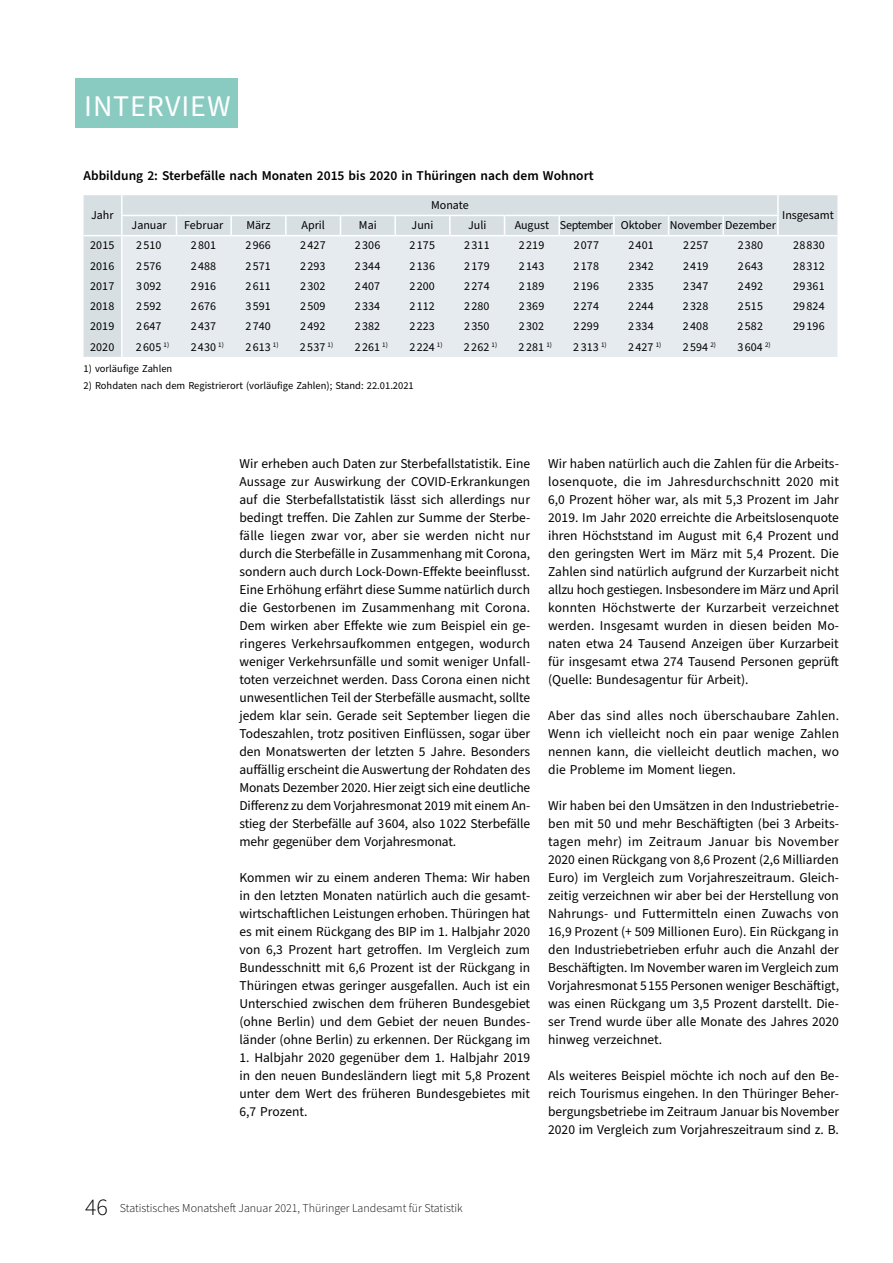
<style>
.page{position:relative;width:893px;height:1263px;background:#fff}
.page>*{position:absolute;margin:0;border:0;box-sizing:border-box;transform-origin:0 0}
.t1{font:30px "Source Sans Pro Regular 46";letter-spacing:.03em;color:#fff}
.t2{font:13.5px/18px "Source Sans Pro";color:#000;text-align:justify}
.t3{font:13.5px "Source Sans Pro Semibold 3";color:#000}
.t4{font:12px "Source Sans Pro";letter-spacing:.01em;color:#000}
.t5{font:12px "Source Sans Pro Light 3";color:#000}
.t6{font:10.5px "Source Sans Pro";color:#000}
.s1{font-size:24px}
</style>
<div class="page">
<div style="left:76px;top:79px;width:162px;height:49px;background:#8acbc1"></div>
<svg style="left:84px;top:195px;width:753px;height:162px;background:#e2e8eb"></svg>
<h1 class="t1" style="left:84px;top:86px;width:148px">INTERVIEW</h1>
<p class="t3" style="left:84px;top:167px;width:512px">Abbildung 2: Sterbefälle nach Monaten 2015 bis 2020 in Thüringen nach dem Wohnort</p>
<p class="t4" style="left:91px;top:207px;width:24px">Jahr</p>
<p class="t4" style="left:431px;top:197px;width:39px">Monate</p>
<p class="t4" style="left:782px;top:207px;width:53px">Insgesamt</p>
<p class="t4" style="left:132px;top:217px;width:37px">Januar</p>
<p class="t4" style="left:184px;top:217px;width:41px">Februar</p>
<p class="t4" style="left:246px;top:217px;width:26px">März</p>
<p class="t4" style="left:301px;top:217px;width:25px">April</p>
<p class="t4" style="left:359px;top:217px;width:19px">Mai</p>
<p class="t4" style="left:412px;top:217px;width:23px">Juni</p>
<p class="t4" style="left:468px;top:217px;width:20px">Juli</p>
<p class="t4" style="left:515px;top:217px;width:263px">August September Oktober November Dezember</p>
<p class="t4" style="left:90px;top:237px;width:26px">2015</p>
<p class="t4" style="left:136px;top:237px;width:27px">2 510</p>
<p class="t4" style="left:191px;top:237px;width:27px">2 801</p>
<p class="t4" style="left:246px;top:237px;width:27px">2 966</p>
<p class="t4" style="left:300px;top:237px;width:27px">2 427</p>
<p class="t4" style="left:355px;top:237px;width:27px">2 306</p>
<p class="t4" style="left:410px;top:237px;width:27px">2 175</p>
<p class="t4" style="left:464px;top:237px;width:27px">2 311</p>
<p class="t4" style="left:519px;top:237px;width:27px">2 219</p>
<p class="t4" style="left:574px;top:237px;width:27px">2 077</p>
<p class="t4" style="left:628px;top:237px;width:27px">2 401</p>
<p class="t4" style="left:683px;top:237px;width:27px">2 257</p>
<p class="t4" style="left:738px;top:237px;width:27px">2 380</p>
<p class="t4" style="left:793px;top:237px;width:33px">28 830</p>
<p class="t4" style="left:90px;top:258px;width:26px">2016</p>
<p class="t4" style="left:136px;top:258px;width:27px">2 576</p>
<p class="t4" style="left:191px;top:258px;width:27px">2 488</p>
<p class="t4" style="left:246px;top:258px;width:27px">2 571</p>
<p class="t4" style="left:300px;top:258px;width:27px">2 293</p>
<p class="t4" style="left:355px;top:258px;width:27px">2 344</p>
<p class="t4" style="left:410px;top:258px;width:27px">2 136</p>
<p class="t4" style="left:464px;top:258px;width:27px">2 179</p>
<p class="t4" style="left:519px;top:258px;width:27px">2 143</p>
<p class="t4" style="left:574px;top:258px;width:27px">2 178</p>
<p class="t4" style="left:628px;top:258px;width:27px">2 342</p>
<p class="t4" style="left:683px;top:258px;width:27px">2 419</p>
<p class="t4" style="left:738px;top:258px;width:27px">2 643</p>
<p class="t4" style="left:793px;top:258px;width:33px">28 312</p>
<p class="t4" style="left:90px;top:278px;width:26px">2017</p>
<p class="t4" style="left:136px;top:278px;width:27px">3 092</p>
<p class="t4" style="left:191px;top:278px;width:27px">2 916</p>
<p class="t4" style="left:246px;top:278px;width:27px">2 611</p>
<p class="t4" style="left:300px;top:278px;width:27px">2 302</p>
<p class="t4" style="left:355px;top:278px;width:27px">2 407</p>
<p class="t4" style="left:410px;top:278px;width:27px">2 200</p>
<p class="t4" style="left:464px;top:278px;width:27px">2 274</p>
<p class="t4" style="left:519px;top:278px;width:27px">2 189</p>
<p class="t4" style="left:574px;top:278px;width:27px">2 196</p>
<p class="t4" style="left:628px;top:278px;width:27px">2 335</p>
<p class="t4" style="left:683px;top:278px;width:27px">2 347</p>
<p class="t4" style="left:738px;top:278px;width:27px">2 492</p>
<p class="t4" style="left:793px;top:278px;width:33px">29 361</p>
<p class="t4" style="left:90px;top:298px;width:26px">2018</p>
<p class="t4" style="left:136px;top:298px;width:27px">2 592</p>
<p class="t4" style="left:191px;top:298px;width:27px">2 676</p>
<p class="t4" style="left:246px;top:298px;width:27px">3 591</p>
<p class="t4" style="left:300px;top:298px;width:27px">2 509</p>
<p class="t4" style="left:355px;top:298px;width:27px">2 334</p>
<p class="t4" style="left:410px;top:298px;width:27px">2 112</p>
<p class="t4" style="left:464px;top:298px;width:27px">2 280</p>
<p class="t4" style="left:519px;top:298px;width:27px">2 369</p>
<p class="t4" style="left:574px;top:298px;width:27px">2 274</p>
<p class="t4" style="left:628px;top:298px;width:27px">2 244</p>
<p class="t4" style="left:683px;top:298px;width:27px">2 328</p>
<p class="t4" style="left:738px;top:298px;width:27px">2 515</p>
<p class="t4" style="left:793px;top:298px;width:33px">29 824</p>
<p class="t4" style="left:90px;top:318px;width:26px">2019</p>
<p class="t4" style="left:136px;top:318px;width:27px">2 647</p>
<p class="t4" style="left:191px;top:318px;width:27px">2 437</p>
<p class="t4" style="left:246px;top:318px;width:27px">2 740</p>
<p class="t4" style="left:300px;top:318px;width:27px">2 492</p>
<p class="t4" style="left:355px;top:318px;width:27px">2 382</p>
<p class="t4" style="left:410px;top:318px;width:27px">2 223</p>
<p class="t4" style="left:464px;top:318px;width:27px">2 350</p>
<p class="t4" style="left:519px;top:318px;width:27px">2 302</p>
<p class="t4" style="left:574px;top:318px;width:27px">2 299</p>
<p class="t4" style="left:628px;top:318px;width:27px">2 334</p>
<p class="t4" style="left:683px;top:318px;width:27px">2 408</p>
<p class="t4" style="left:738px;top:318px;width:27px">2 582</p>
<p class="t4" style="left:793px;top:318px;width:33px">29 196</p>
<p class="t4" style="left:90px;top:338px;width:26px">2020</p>
<p class="t4" style="left:136px;top:338px;width:35px">2 605 <sup>1)</sup></p>
<p class="t4" style="left:191px;top:338px;width:35px">2 430 <sup>1)</sup></p>
<p class="t4" style="left:245px;top:338px;width:35px">2 613 <sup>1)</sup></p>
<p class="t4" style="left:300px;top:338px;width:35px">2 537 <sup>1)</sup></p>
<p class="t4" style="left:355px;top:338px;width:35px">2 261 <sup>1)</sup></p>
<p class="t4" style="left:409px;top:338px;width:35px">2 224 <sup>1)</sup></p>
<p class="t4" style="left:464px;top:338px;width:35px">2 262 <sup>1)</sup></p>
<p class="t4" style="left:519px;top:338px;width:35px">2 281 <sup>1)</sup></p>
<p class="t4" style="left:573px;top:338px;width:35px">2 313 <sup>1)</sup></p>
<p class="t4" style="left:628px;top:338px;width:35px">2 427 <sup>1)</sup></p>
<p class="t4" style="left:683px;top:338px;width:35px">2 594 <sup>2)</sup></p>
<p class="t4" style="left:737px;top:338px;width:35px">3 604 <sup>2)</sup></p>
<p class="t6" style="left:84px;top:361px;width:90px">1) vorläufige Zahlen</p>
<p class="t6" style="left:84px;top:378px;width:332px">2) Rohdaten nach dem Registrierort (vorläufige Zahlen); Stand: 22.01.2021</p>
<p class="t2" style="left:239px;top:455px;width:292px">Wir erheben auch Daten zur Sterbefallstatistik. Eine Aussage zur Auswirkung der COVID-Erkrankungen auf die Sterbefallstatistik lässt sich allerdings nur bedingt treffen. Die Zahlen zur Summe der Sterbe&shy;fälle liegen zwar vor, aber sie werden nicht nur durch die Sterbefälle in Zusammenhang mit Corona, sondern auch durch Lock-Down-Effekte beeinflusst.<br>Eine Erhöhung erfährt diese Summe natürlich durch die Gestorbenen im Zusammenhang mit Corona.<br>Dem wirken aber Effekte wie zum Beispiel ein ge&shy;ringeres Verkehrsaufkommen entgegen, wodurch weniger Verkehrsunfälle und somit weniger Unfall&shy;toten verzeichnet werden. Dass Corona einen nicht unwesentlichen Teil der Sterbefälle ausmacht, sollte jedem klar sein. Gerade seit September liegen die Todeszahlen, trotz positiven Einflüssen, sogar über den Monatswerten der letzten 5 Jahre. Besonders auffällig erscheint die Auswertung der Rohdaten des Monats Dezember 2020. Hier zeigt sich eine deutliche Differenz zu dem Vorjahresmonat 2019 mit einem An&shy;stieg der Sterbefälle auf 3 604, also 1 022 Sterbefälle mehr gegenüber dem Vorjahresmonat.</p>
<p class="t2" style="left:239px;top:869px;width:292px">Kommen wir zu einem anderen Thema: Wir haben in den letzten Monaten natürlich auch die gesamt&shy;wirtschaftlichen Leistungen erhoben. Thüringen hat es mit einem Rückgang des BIP im 1. Halbjahr 2020 von 6,3 Prozent hart getroffen. Im Vergleich zum Bundesschnitt mit 6,6 Prozent ist der Rückgang in Thüringen etwas geringer ausgefallen. Auch ist ein Unterschied zwischen dem früheren Bundesgebiet (ohne Berlin) und dem Gebiet der neuen Bundes&shy;länder (ohne Berlin) zu erkennen. Der Rückgang im</p>
<p class="t2" style="left:239px;top:1049px;width:292px">1. Halbjahr 2020 gegenüber dem 1. Halbjahr 2019 in den neuen Bundesländern liegt mit 5,8 Prozent unter dem Wert des früheren Bundesgebietes mit 6,7 Prozent.</p>
<p class="t2" style="left:548px;top:455px;width:292px">Wir haben natürlich auch die Zahlen für die Arbeits&shy;losenquote, die im Jahresdurchschnitt 2020 mit 6,0 Prozent höher war, als mit 5,3 Prozent im Jahr 2019. Im Jahr 2020 erreichte die Arbeitslosenquote ihren Höchststand im August mit 6,4 Prozent und den geringsten Wert im März mit 5,4 Prozent. Die Zahlen sind natürlich aufgrund der Kurzarbeit nicht allzu hoch gestiegen. Insbesondere im März und April konnten Höchstwerte der Kurzarbeit verzeichnet werden. Insgesamt wurden in diesen beiden Mo&shy;naten etwa 24 Tausend Anzeigen über Kurzarbeit für insgesamt etwa 274 Tausend Personen geprüft (Quelle: Bundesagentur für Arbeit).</p>
<p class="t2" style="left:548px;top:707px;width:292px">Aber das sind alles noch überschaubare Zahlen.<br>Wenn ich vielleicht noch ein paar wenige Zahlen nennen kann, die vielleicht deutlich machen, wo die Probleme im Moment liegen.</p>
<p class="t2" style="left:548px;top:797px;width:292px">Wir haben bei den Umsätzen in den Industriebetrie&shy;ben mit 50 und mehr Beschäftigten (bei 3 Arbeits&shy;tagen mehr) im Zeitraum Januar bis November 2020 einen Rückgang von 8,6 Prozent (2,6 Milliarden Euro) im Vergleich zum Vorjahreszeitraum. Gleich&shy;zeitig verzeichnen wir aber bei der Herstellung von Nahrungs- und Futtermitteln einen Zuwachs von 16,9 Prozent (+ 509 Millionen Euro). Ein Rückgang in den Industriebetrieben erfuhr auch die Anzahl der Beschäftigten. Im November waren im Vergleich zum Vorjahresmonat 5 155 Personen weniger Beschäftigt, was einen Rückgang um 3,5 Prozent darstellt. Die&shy;ser Trend wurde über alle Monate des Jahres 2020 hinweg verzeichnet.</p>
<p class="t2" style="left:548px;top:1067px;width:292px">Als weiteres Beispiel möchte ich noch auf den Be&shy;reich Tourismus eingehen. In den Thüringer Beher&shy;bergungsbetriebe im Zeitraum Januar bis November 2020 im Vergleich zum Vorjahreszeitraum sind z. B.</p>
<p class="t5" style="left:85px;top:1200px;width:379px"><span class="s1">46</span> Statistisches Monatsheft Januar 2021, Thüringer Landesamt für Statistik</p>
</div>
